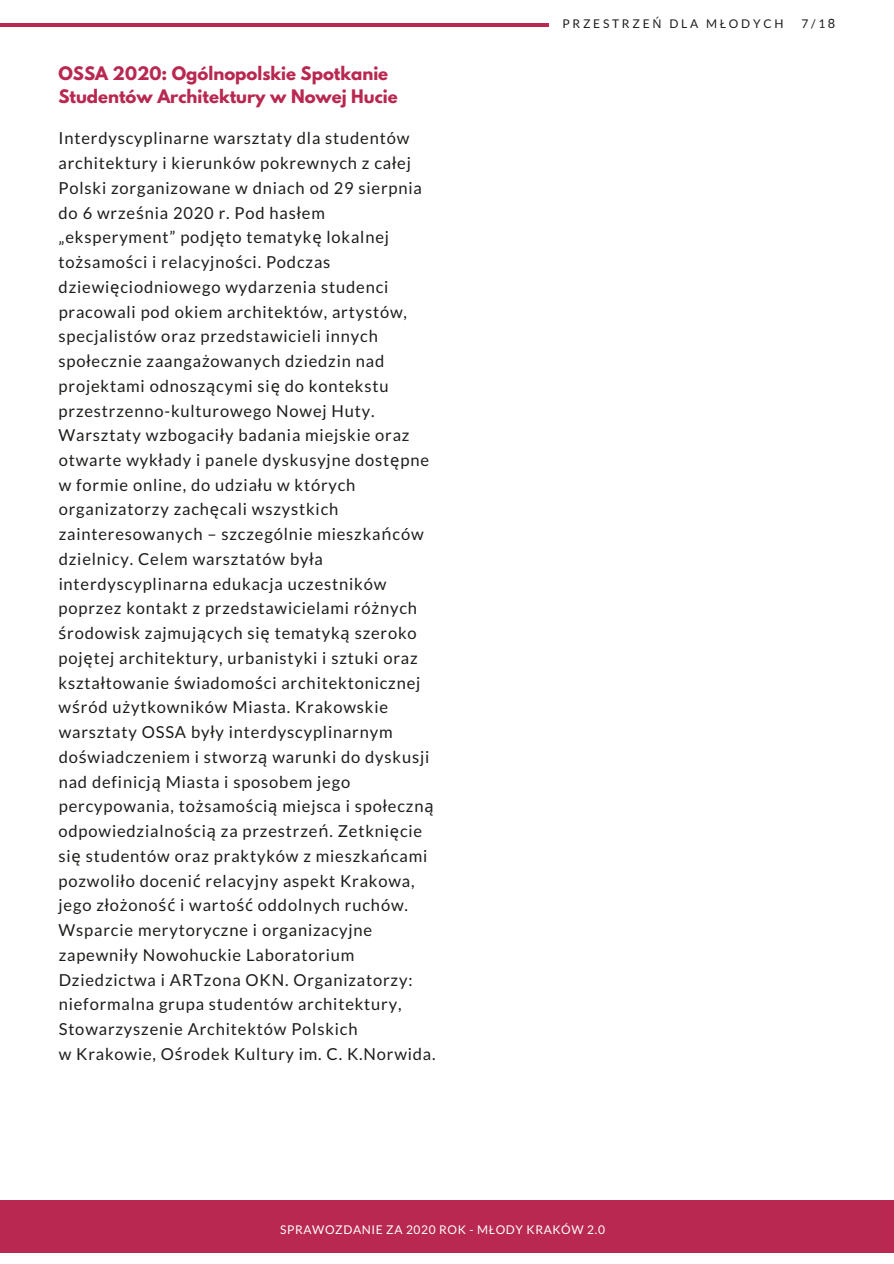
<style>
.page{position:relative;width:894px;height:1264px;background:#fff}
.page>*{position:absolute;margin:0;border:0;box-sizing:border-box;transform-origin:0 0}
.t1{font:16.5px/24.8px "Lato";letter-spacing:.05em;color:#1d1d1b}
.t2{font:700 16.5px/22.5px "League Spartan";color:#b82850}
.t3{font:12.75px "Lato";color:#1d1d1b}
.t4{font:12px "Lato";letter-spacing:.05em;color:#fff}
.t5{font:12px "Lato";letter-spacing:.23em;color:#1d1d1b}
.s1{font-family:"Noto Sans"}
</style>
<div class="page">
<div style="left:0;top:1199px;width:893px;height:53px;background:#b82850"></div>
<hr style="left:0;top:23px;width:548px;height:4px;background:#b82850">
<p class="t2" style="left:58px;top:62px;width:341px">OSSA 2020: Ogólnopolskie Spotkanie<br>Studentów Architektury w Nowej Hucie</p>
<p class="t1" style="left:58px;top:126px;width:378px">Interdyscyplinarne warsztaty dla studentów architektury i kierunków pokrewnych z ca<span class="s1">ł</span>ej Polski zorganizowane w dniach od 29 sierpnia do 6 wrze<span class="s1">ś</span>nia 2020 r. Pod has<span class="s1">ł</span>em „eksperyment” podj<span class="s1">ę</span>to tematyk<span class="s1">ę</span> lokalnej to<span class="s1">ż</span>samo<span class="s1">ś</span>ci i relacyjno<span class="s1">ś</span>ci. Podczas dziewi<span class="s1">ę</span>ciodniowego wydarzenia studenci pracowali pod okiem architektów, artystów, specjalistów oraz przedstawicieli innych spo<span class="s1">ł</span>ecznie zaanga<span class="s1">ż</span>owanych dziedzin nad projektami odnosz<span class="s1">ą</span>cymi si<span class="s1">ę</span> do kontekstu przestrzenno-kulturowego Nowej Huty.<br>Warsztaty wzbogaci<span class="s1">ł</span>y badania miejskie oraz otwarte wyk<span class="s1">ł</span>ady i panele dyskusyjne dost<span class="s1">ę</span>pne w formie online, do udzia<span class="s1">ł</span>u w których organizatorzy zach<span class="s1">ę</span>cali wszystkich zainteresowanych – szczególnie mieszka<span class="s1">ń</span>ców dzielnicy. Celem warsztatów by<span class="s1">ł</span>a interdyscyplinarna edukacja uczestników poprzez kontakt z przedstawicielami ró<span class="s1">ż</span>nych <span class="s1">ś</span>rodowisk zajmuj<span class="s1">ą</span>cych si<span class="s1">ę</span> tematyk<span class="s1">ą</span> szeroko poj<span class="s1">ę</span>tej architektury, urbanistyki i sztuki oraz kszta<span class="s1">ł</span>towanie <span class="s1">ś</span>wiadomo<span class="s1">ś</span>ci architektonicznej w<span class="s1">ś</span>ród u<span class="s1">ż</span>ytkowników Miasta. Krakowskie warsztaty OSSA by<span class="s1">ł</span>y interdyscyplinarnym do<span class="s1">ś</span>wiadczeniem i stworz<span class="s1">ą</span> warunki do dyskusji nad definicj<span class="s1">ą</span> Miasta i sposobem jego percypowania, to<span class="s1">ż</span>samo<span class="s1">ś</span>ci<span class="s1">ą</span> miejsca i spo<span class="s1">ł</span>eczn<span class="s1">ą </span>odpowiedzialno<span class="s1">ś</span>ci<span class="s1">ą</span> za przestrze<span class="s1">ń</span>. Zetkni<span class="s1">ę</span>cie si<span class="s1">ę</span> studentów oraz praktyków z mieszka<span class="s1">ń</span>cami pozwoli<span class="s1">ł</span>o doceni<span class="s1">ć</span> relacyjny aspekt Krakowa, jego z<span class="s1">ł</span>o<span class="s1">ż</span>ono<span class="s1">ść</span> i warto<span class="s1">ść</span> oddolnych ruchów.<br>Wsparcie merytoryczne i organizacyjne zapewni<span class="s1">ł</span>y Nowohuckie Laboratorium Dziedzictwa i ARTzona OKN. Organizatorzy: nieformalna grupa studentów architektury, Stowarzyszenie Architektów Polskich<br>w Krakowie, O<span class="s1">ś</span>rodek Kultury im. C. K.Norwida.</p>
<p class="t5" style="left:562px;top:17px;width:222px">PRZESTRZE<span class="s1">Ń</span> DLA M<span class="s1">Ł</span>ODYCH</p>
<p class="t5" style="left:801px;top:17px;width:35px">7/19</p>
<p class="t3" style="left:827px;top:16px;width:9px">8</p>
<p class="t4" style="left:280px;top:1222px;width:326px">SPRAWOZDANIE ZA 2020 ROK - M<span class="s1">Ł</span>ODY KRAKÓW 2.0</p>
</div>
